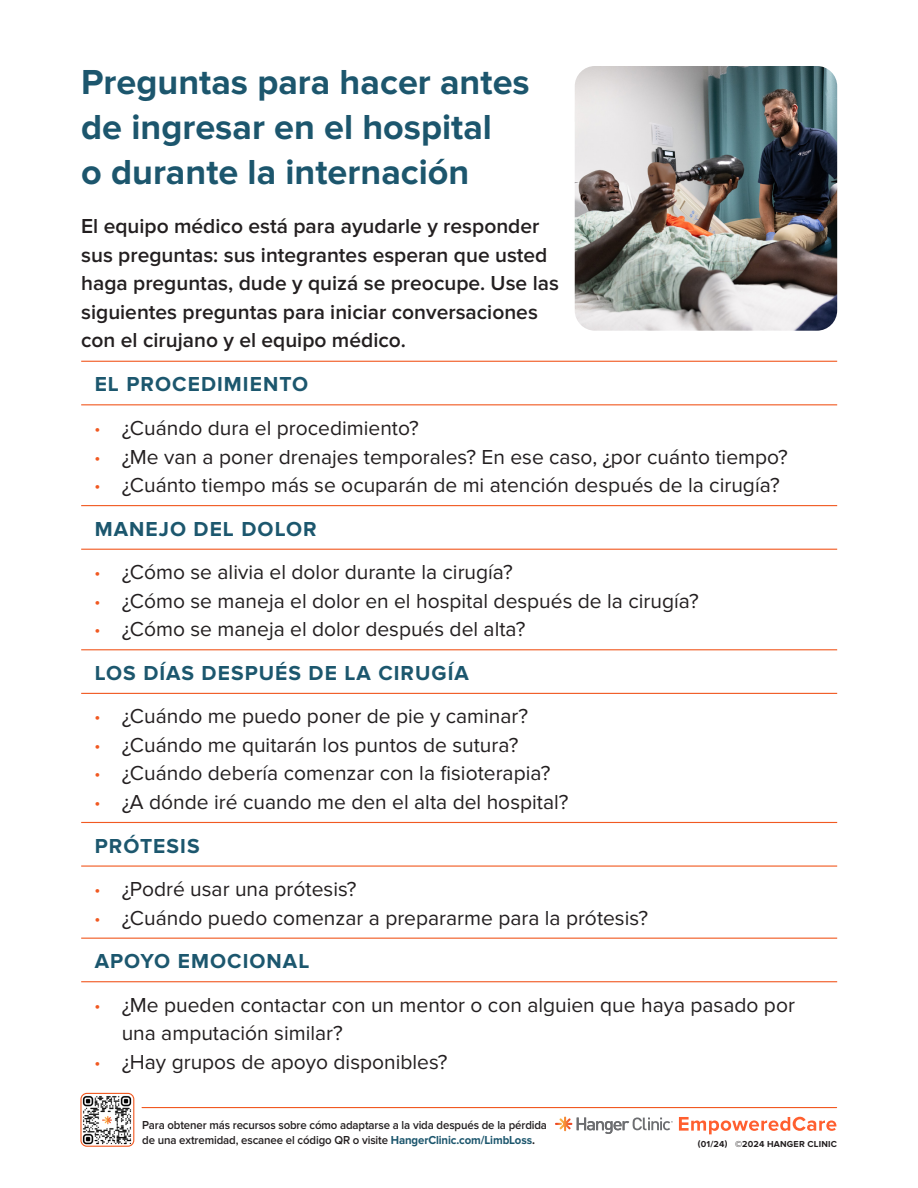
<style>
.page{position:relative;width:918px;height:1188px;background:#fff}
.page>*{position:absolute;margin:0;border:0;box-sizing:border-box;transform-origin:0 0}
.t1{font:700 36px/45px "Proxima Nova";color:#1c566d}
.t2{font:21px/28.5px "Proxima Nova";color:#231f20}
.t3{font:600 21px/28.5px "Proxima Nova";color:#231f20}
.t4{font:700 21px "Proxima Nova";letter-spacing:.05em;color:#1c576e}
.t5{font:600 12px/15px "Proxima Nova";letter-spacing:-.01em;color:#231f20;scale:.95 1}
.t6{font:700 9px "Proxima Nova";letter-spacing:.02em;color:#231f20}
.s1{font-family:"Proxima Nova Extrabld";font-size:15px;color:#f15921}
.s2{font-weight:700;color:#1c566d}
.s3{font-weight:700}
</style>
<div class="page">
<hr style="left:142px;top:1107px;width:695px;height:1px;background:#f15921">
<img style="left:82px;top:1093px;width:52px;height:52px">
<div style="left:80px;top:1093px;width:54px;height:54px;border:1px solid #f15921;border-radius:6px"></div>
<svg style="left:555px;top:1117px;width:118px;height:17px"></svg>
<svg style="left:679px;top:1117px;width:157px;height:17px"></svg>
<hr style="left:81px;top:361px;width:756px;height:1px;background:#f15921">
<hr style="left:81px;top:404px;width:756px;height:1px;background:#f15921">
<hr style="left:81px;top:505px;width:756px;height:1px;background:#f15921">
<hr style="left:81px;top:549px;width:756px;height:1px;background:#f15921">
<hr style="left:81px;top:649px;width:756px;height:1px;background:#f15921">
<hr style="left:81px;top:693px;width:756px;height:1px;background:#f15921">
<hr style="left:81px;top:822px;width:756px;height:1px;background:#f15921">
<hr style="left:81px;top:866px;width:756px;height:1px;background:#f15921">
<hr style="left:81px;top:938px;width:756px;height:1px;background:#f15921">
<hr style="left:81px;top:981px;width:756px;height:1px;background:#f15921">
<img style="left:575px;top:66px;width:262px;height:265px">
<p class="t1" style="left:81px;top:61px;width:450px">Preguntas para hacer antes de ingresar en el hospital<br>o durante la internación</p>
<p class="t3" style="left:81px;top:212px;width:479px">El equipo médico está para ayudarle y responder sus preguntas: sus integrantes esperan que usted haga preguntas, dude y quizá se preocupe. Use las siguientes preguntas para iniciar conversaciones con el cirujano y el equipo médico.</p>
<p class="t4" style="left:95px;top:372px;width:215px">EL PROCEDIMIENTO</p>
<p class="t2" style="left:95px;top:414px;width:326px"><span class="s1">•</span> ¿Cuándo dura el procedimiento?</p>
<p class="t2" style="left:95px;top:443px;width:695px"><span class="s1">•</span> ¿Me van a poner drenajes temporales? En ese caso, ¿por cuánto tiempo?</p>
<p class="t2" style="left:95px;top:471px;width:687px"><span class="s1">•</span> ¿Cuánto tiempo más se ocuparán de mi atención después de la cirugía?</p>
<p class="t4" style="left:95px;top:517px;width:224px">MANEJO DEL DOLOR</p>
<p class="t2" style="left:95px;top:558px;width:420px"><span class="s1">•</span> ¿Cómo se alivia el dolor durante la cirugía?</p>
<p class="t2" style="left:95px;top:587px;width:606px"><span class="s1">•</span> ¿Cómo se maneja el dolor en el hospital después de la cirugía?</p>
<p class="t2" style="left:95px;top:615px;width:432px"><span class="s1">•</span> ¿Cómo se maneja el dolor después del alta?</p>
<p class="t4" style="left:95px;top:661px;width:376px">LOS DÍAS DESPUÉS DE LA CIRUGÍA</p>
<p class="t2" style="left:95px;top:703px;width:435px"><span class="s1">•</span> ¿Cuándo me puedo poner de pie y caminar?</p>
<p class="t2" style="left:95px;top:731px;width:425px"><span class="s1">•</span> ¿Cuándo me quitarán los puntos de sutura?</p>
<p class="t2" style="left:95px;top:760px;width:457px"><span class="s1">•</span> ¿Cuándo debería comenzar con la fisioterapia?</p>
<p class="t2" style="left:95px;top:788px;width:475px"><span class="s1">•</span> ¿A dónde iré cuando me den el alta del hospital?</p>
<p class="t4" style="left:95px;top:833px;width:106px">PRÓTESIS</p>
<p class="t2" style="left:95px;top:875px;width:263px"><span class="s1">•</span> ¿Podré usar una prótesis?</p>
<p class="t2" style="left:95px;top:904px;width:555px"><span class="s1">•</span> ¿Cuándo puedo comenzar a prepararme para la prótesis?</p>
<p class="t4" style="left:95px;top:949px;width:216px">APOYO EMOCIONAL</p>
<p class="t2" style="left:122px;top:991px;width:675px;text-indent:-27px"><span class="s1">•</span> ¿Me pueden contactar con un mentor o con alguien que haya pasado por una amputación similar?</p>
<p class="t2" style="left:95px;top:1048px;width:354px"><span class="s1">•</span> ¿Hay grupos de apoyo disponibles?</p>
<p class="t5" style="left:142px;top:1118px;width:428px">Para obtener más recursos sobre cómo adaptarse a la vida después de la pérdida de una extremidad, escanee el código QR o visite <span class="s2">HangerClinic.com/LimbLoss</span><span class="s3">.</span></p>
<p class="t6" style="left:698px;top:1138px;width:141px">(01/24) ©2024 HANGER CLINIC</p>
</div>
